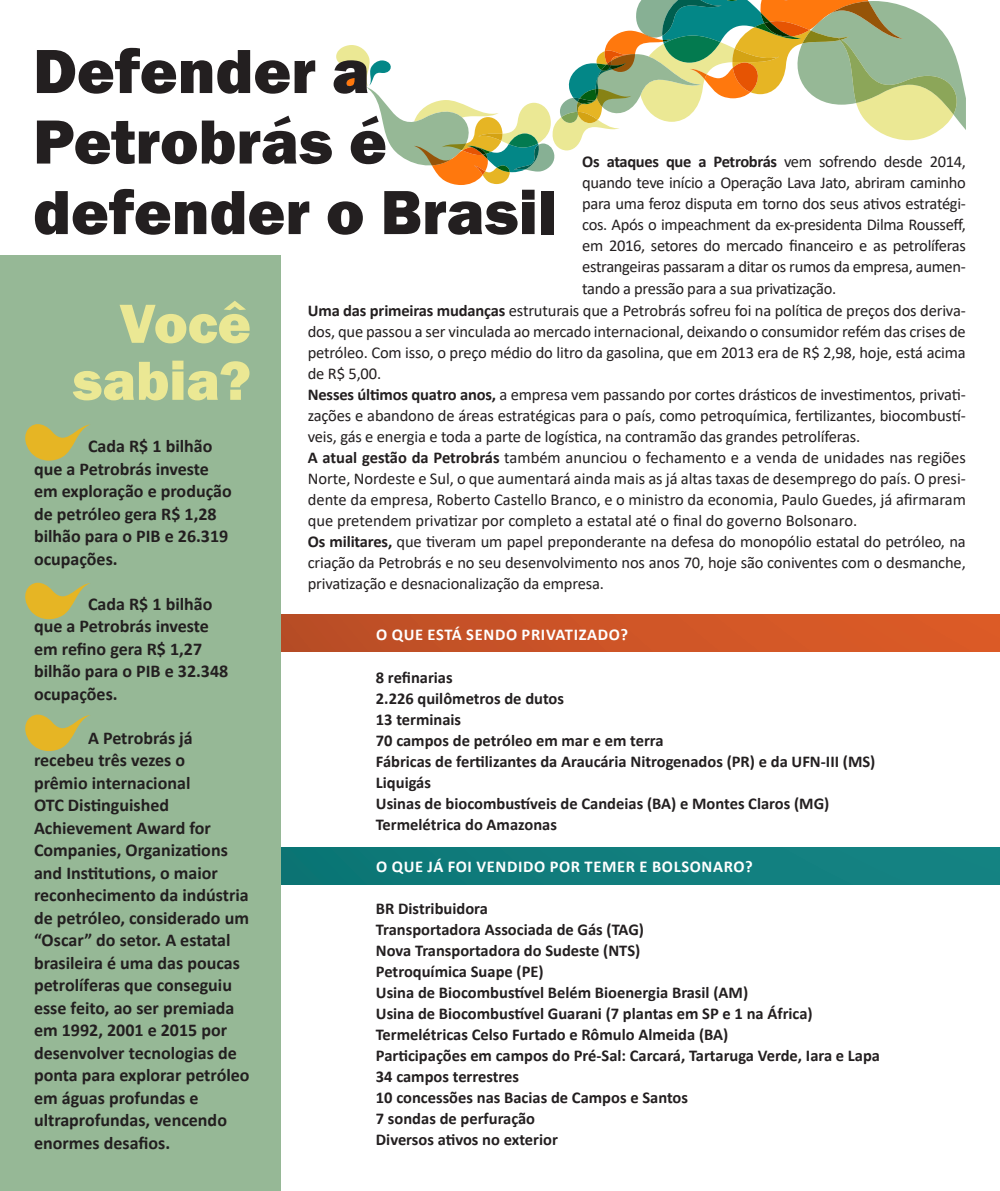
<style>
.page{position:relative;width:1000px;height:1191px;background:#fff}
.page>*{position:absolute;margin:0;border:0;box-sizing:border-box;transform-origin:0 0}
.t1{font:800 64.5px/70.5px "Franklin Gothic";color:#231f20}
.t2{font:800 57px/57px "Franklin Gothic";color:#ebe894;text-align:right}
.t3{font:700 18px/22.5px "Calibri";color:#231f20}
.t4{font:16.5px/21px "Calibri";letter-spacing:-.01em;color:#231f20;text-align:justify}
.t5{font:700 16.5px "Calibri";color:#231f20}
.t6{font:700 16.5px "Calibri";letter-spacing:.04em;color:#fff}
.s1{font-weight:700}
</style>
<div class="page">
<div style="left:272px;top:848px;width:727px;height:36px;background:#117e7d"></div>
<div style="left:272px;top:615px;width:727px;height:36px;background:linear-gradient(to right,#ba4d26,#df5c27)"></div>
<div style="left:0;top:256px;width:281px;height:935px;background:#96b896"></div>
<svg style="left:25px;top:424px;width:65px;height:36px"></svg>
<svg style="left:25px;top:583px;width:65px;height:36px"></svg>
<svg style="left:25px;top:714px;width:65px;height:37px"></svg>
<svg style="left:336px;top:0;width:629px;height:185px"></svg>
<p class="t1" style="left:33px;top:36px;width:525px">Defender a<br>Petrobrás é defender o Brasil</p>
<p class="t4" style="left:582px;top:151px;width:385px"><span class="s1">Os ataques que a Petrobrás</span> vem sofrendo desde 2014, quando teve início a Operação Lava Jato, abriram caminho para uma feroz disputa em torno dos seus ativos estratégi&shy;cos. Após o impeachment da ex-presidenta Dilma Rousseff, em 2016, setores do mercado financeiro e as petrolíferas estrangeiras passaram a ditar os rumos da empresa, aumen&shy;tando a pressão para a sua privatização.</p>
<p class="t2" style="left:72px;top:295px;width:180px">Você sabia?</p>
<p class="t4" style="left:308px;top:300px;width:659px"><span class="s1">Uma das primeiras mudanças</span> estruturais que a Petrobrás sofreu foi na política de preços dos deriva&shy;dos, que passou a ser vinculada ao mercado internacional, deixando o consumidor refém das crises de petróleo. Com isso, o preço médio do litro da gasolina, que em 2013 era de R$ 2,98, hoje, está acima de R$ 5,00.</p>
<p class="t4" style="left:308px;top:384px;width:659px"><span class="s1">Nesses últimos quatro anos,</span> a empresa vem passando por cortes drásticos de investimentos, privati&shy;zações e abandono de áreas estratégicas para o país, como petroquímica, fertilizantes, biocombustí&shy;veis, gás e energia e toda a parte de logística, na contramão das grandes petrolíferas.</p>
<p class="t4" style="left:308px;top:447px;width:659px"><span class="s1">A atual gestão da Petrobrás</span> também anunciou o fechamento e a venda de unidades nas regiões Norte, Nordeste e Sul, o que aumentará ainda mais as já altas taxas de desemprego do país. O presi&shy;dente da empresa, Roberto Castello Branco, e o ministro da economia, Paulo Guedes, já afirmaram que pretendem privatizar por completo a estatal até o final do governo Bolsonaro.</p>
<p class="t4" style="left:308px;top:531px;width:659px"><span class="s1">Os militares,</span> que tiveram um papel preponderante na defesa do monopólio estatal do petróleo, na criação da Petrobrás e no seu desenvolvimento nos anos 70, hoje são coniventes com o desmanche, privatização e desnacionalização da empresa.</p>
<p class="t3" style="left:34px;top:435px;width:199px;text-indent:54px">Cada R$ 1 bilhão que a Petrobrás investe em exploração e produção de petróleo gera R$ 1,28 bilhão para o PIB e 26.319 ocupações.</p>
<p class="t3" style="left:34px;top:592px;width:196px;text-indent:54px">Cada R$ 1 bilhão que a Petrobrás investe em refino gera R$ 1,27 bilhão para o PIB e 32.348 ocupações.</p>
<p class="t6" style="left:376px;top:623px;width:253px">O QUE ESTÁ SENDO PRIVATIZADO?</p>
<p class="t5" style="left:376px;top:665px;width:78px">8 refinarias</p>
<p class="t5" style="left:376px;top:686px;width:190px">2.226 quilômetros de dutos</p>
<p class="t5" style="left:376px;top:707px;width:87px">13 terminais</p>
<p class="t5" style="left:376px;top:728px;width:289px">70 campos de petróleo em mar e em terra</p>
<p class="t5" style="left:376px;top:749px;width:501px">Fábricas de fertilizantes da Araucária Nitrogenados (PR) e da UFN-III (MS)</p>
<p class="t5" style="left:376px;top:770px;width:57px">Liquigás</p>
<p class="t5" style="left:376px;top:791px;width:455px">Usinas de biocombustíveis de Candeias (BA) e Montes Claros (MG)</p>
<p class="t5" style="left:376px;top:812px;width:182px">Termelétrica do Amazonas</p>
<p class="t6" style="left:376px;top:854px;width:378px">O QUE JÁ FOI VENDIDO POR TEMER E BOLSONARO?</p>
<p class="t5" style="left:376px;top:896px;width:113px">BR Distribuidora</p>
<p class="t5" style="left:376px;top:917px;width:270px">Transportadora Associada de Gás (TAG)</p>
<p class="t5" style="left:376px;top:938px;width:266px">Nova Transportadora do Sudeste (NTS)</p>
<p class="t5" style="left:376px;top:959px;width:169px">Petroquímica Suape (PE)</p>
<p class="t5" style="left:376px;top:980px;width:374px">Usina de Biocombustível Belém Bioenergia Brasil (AM)</p>
<p class="t5" style="left:376px;top:1001px;width:438px">Usina de Biocombustível Guarani (7 plantas em SP e 1 na África)</p>
<p class="t5" style="left:376px;top:1022px;width:354px">Termelétricas Celso Furtado e Rômulo Almeida (BA)</p>
<p class="t5" style="left:376px;top:1043px;width:505px">Participações em campos do Pré-Sal: Carcará, Tartaruga Verde, Iara e Lapa</p>
<p class="t5" style="left:376px;top:1064px;width:145px">34 campos terrestres</p>
<p class="t5" style="left:376px;top:1085px;width:313px">10 concessões nas Bacias de Campos e Santos</p>
<p class="t5" style="left:376px;top:1106px;width:161px">7 sondas de perfuração</p>
<p class="t5" style="left:376px;top:1127px;width:183px">Diversos ativos no exterior</p>
<p class="t3" style="left:34px;top:726px;width:217px;text-indent:54px">A Petrobrás já recebeu três vezes o<br>prêmio internacional<br>OTC Distinguished<br>Achievement Award for<br>Companies, Organizations and Institutions, o maior reconhecimento da indústria de petróleo, considerado um “Oscar” do setor. A estatal brasileira é uma das poucas petrolíferas que conseguiu esse feito, ao ser premiada em 1992, 2001 e 2015 por desenvolver tecnologias de ponta para explorar petróleo em águas profundas e ultraprofundas, vencendo enormes desafios.</p>
</div>
